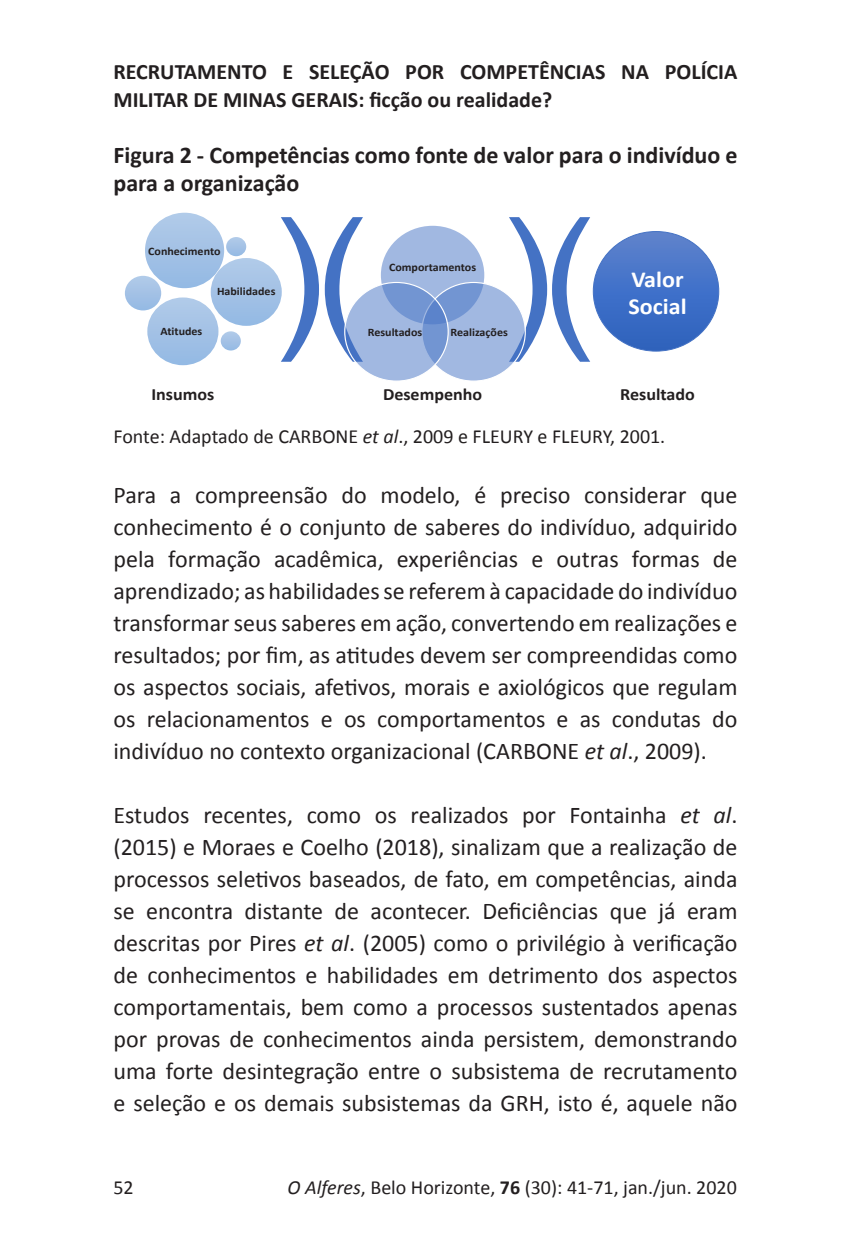
<style>
.page{position:relative;width:851px;height:1248px;background:#fff}
.page>*{position:absolute;margin:0;border:0;box-sizing:border-box;transform-origin:0 0}
.t1{font:154px "Arial";color:#4472c4;scale:1.05 1}
.t2{font:24px/32px "Calibri";color:#231f20;text-align:justify}
.t3{font:700 24px/28px "Calibri";color:#231f20}
.t4{font:700 23px/27.4px "Calibri";color:#fff;scale:1.05 1}
.t5{font:700 22px/28px "Calibri";color:#231f20}
.t6{font:20px "Calibri";color:#231f20}
.t7{font:700 17.2px "Calibri";color:#231f20;scale:1.05 1}
.t8{font:700 11.4px "Calibri";color:#231f20;scale:1.05 1}
.s1{font-style:italic}
.s2{font-weight:700}
</style>
<div class="page">
<svg style="left:125px;top:213px;width:157px;height:152px"></svg>
<svg style="left:226px;top:237px;width:20px;height:19px"></svg>
<svg style="left:221px;top:331px;width:20px;height:19px"></svg>
<svg style="left:593px;top:231px;width:125px;height:120px"></svg>
<div style="left:381px;top:226px;width:103px;height:98px;background:#a1b8e1;border-radius:50%"></div>
<div style="left:422px;top:282px;width:103px;height:99px;background:#4472c4;border-radius:50%;opacity:.5"></div>
<div style="left:345px;top:282px;width:103px;height:99px;background:#4472c4;border-radius:50%;opacity:.5"></div>
<p class="t5" style="left:113px;top:58px;width:625px">RECRUTAMENTO E SELEÇÃO POR COMPETÊNCIAS NA POLÍCIA<br>MILITAR DE MINAS GERAIS: ficção ou realidade?</p>
<p class="t3" style="left:113px;top:141px;width:625px">Figura 2 - Competências como fonte de valor para o indivíduo e para a organização</p>
<h1 class="t1" style="left:271px;top:174px;width:311px">)( )(</h1>
<p class="t8" style="left:148px;top:243px;width:70px">Conhecimento</p>
<p class="t8" style="left:217px;top:283px;width:57px">Habilidades</p>
<p class="t8" style="left:160px;top:323px;width:41px">Atitudes</p>
<p class="t8" style="left:389px;top:259px;width:84px">Comportamentos</p>
<p class="t8" style="left:368px;top:324px;width:53px">Resultados</p>
<p class="t8" style="left:450px;top:324px;width:56px">Realizações</p>
<p class="t4" style="left:628px;top:265px;width:57px">Valor<br>Social</p>
<p class="t7" style="left:151px;top:382px;width:61px">Insumos</p>
<p class="t7" style="left:383px;top:382px;width:96px">Desempenho</p>
<p class="t7" style="left:620px;top:382px;width:73px">Resultado</p>
<p class="t6" style="left:113px;top:423px;width:553px">Fonte: Adaptado de CARBONE <span class="s1">et al</span>., 2009 e FLEURY e FLEURY, 2001.</p>
<p class="t2" style="left:113px;top:479px;width:625px">Para a compreensão do modelo, é preciso considerar que conhecimento é o conjunto de saberes do indivíduo, adquirido pela formação acadêmica, experiências e outras formas de aprendizado; as habilidades se referem à capacidade do indivíduo transformar seus saberes em ação, convertendo em realizações e resultados; por fim, as atitudes devem ser compreendidas como os aspectos sociais, afetivos, morais e axiológicos que regulam os relacionamentos e os comportamentos e as condutas do indivíduo no contexto organizacional (CARBONE <span class="s1">et al</span>., 2009).</p>
<p class="t2" style="left:113px;top:799px;width:625px">Estudos recentes, como os realizados por Fontainha <span class="s1">et al</span>. (2015) e Moraes e Coelho (2018), sinalizam que a realização de processos seletivos baseados, de fato, em competências, ainda se encontra distante de acontecer. Deficiências que já eram descritas por Pires <span class="s1">et al</span>. (2005) como o privilégio à verificação de conhecimentos e habilidades em detrimento dos aspectos comportamentais, bem como a processos sustentados apenas por provas de conhecimentos ainda persistem, demonstrando uma forte desintegração entre o subsistema de recrutamento e seleção e os demais subsistemas da GRH, isto é, aquele não</p>
<p class="t6" style="left:113px;top:1174px;width:22px">52</p>
<p class="t6" style="left:287px;top:1174px;width:450px"><span class="s1">O Alferes</span>, Belo Horizonte, <span class="s2">76</span> (30): 41-71, jan./jun. 2020</p>
</div>
